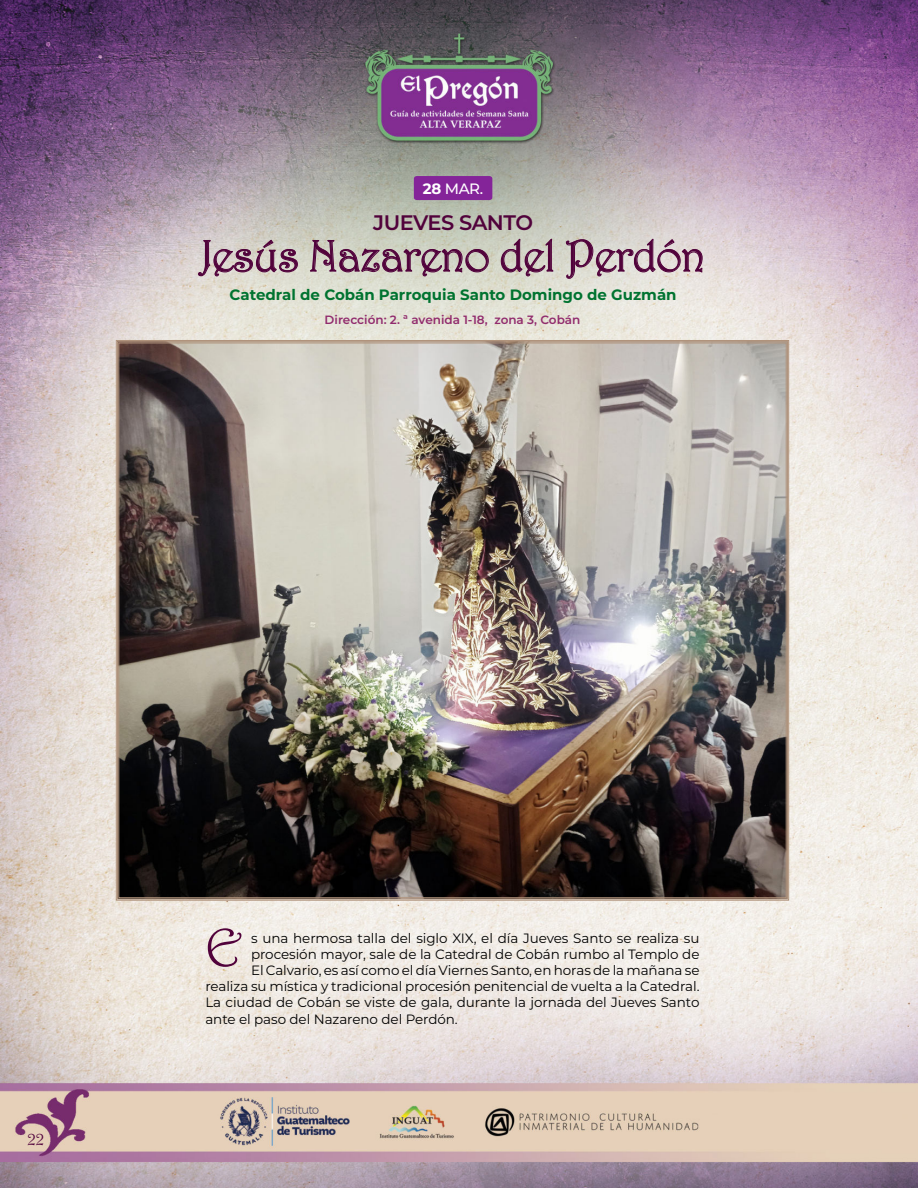
<style>
.page{position:relative;width:918px;height:1188px;background:#fff}
.page>*{position:absolute;margin:0;border:0;box-sizing:border-box;transform-origin:0 0}
.t1{font:54px "Harrington";color:#51023b}
.t2{font:45px "Harrington";letter-spacing:-.025em;color:#51023b}
.t3{font:600 21px "Montserrat";letter-spacing:-.025em;color:#51023b}
.t4{font:18px "Harrington";color:#51023b}
.t5{font:700 15px "Montserrat";color:#007330}
.t6{font:500 15px "Montserrat";color:#fff}
.t7{font:13.5px "Montserrat";letter-spacing:-.005em;color:#000}
.t8{font:600 12px "Montserrat";color:#912b6d}
.s1{font-weight:700}
</style>
<div class="page">
<img style="left:0;top:0;width:918px;height:1188px">
<svg style="left:198px;top:240px;width:100px;height:37px;background:#bfadb1"></svg>
<svg style="left:310px;top:240px;width:179px;height:37px;background:#bbb0ad"></svg>
<svg style="left:501px;top:221px;width:53px;height:56px;background:#beb6b1"></svg>
<svg style="left:566px;top:221px;width:137px;height:58px;background:#ccc0c1"></svg>
<img style="left:115px;top:340px;width:675px;height:561px">
<div style="left:414px;top:176px;width:78px;height:24px;background:#842499;border-radius:3px"></div>
<p class="t6" style="left:423px;top:181px;width:62px"><span class="s1">28</span> MAR.</p>
<h3 class="t3" style="left:373px;top:211px;width:161px">JUEVES SANTO</h3>
<h2 class="t2" style="left:201px;top:231px;width:506px">Jesús Nazareno del Perdón</h2>
<p class="t5" style="left:230px;top:287px;width:449px">Catedral de Cobán Parroquia Santo Domingo de Guzmán</p>
<p class="t8" style="left:325px;top:314px;width:257px">Dirección: 2. ª avenida 1-18, zona 3, Cobán</p>
<h3 class="t4" style="left:27px;top:1129px;width:18px">22</h3>
<h1 class="t1" style="left:205px;top:918px;width:38px">E</h1>
<p class="t7" style="left:251px;top:931px;width:450px">s una hermosa talla del siglo XIX, el día Jueves Santo se realiza su</p>
<p class="t7" style="left:251px;top:947px;width:450px">procesión mayor, sale de la Catedral de Cobán rumbo al Templo de</p>
<p class="t7" style="left:251px;top:963px;width:450px">El Calvario, es así como el día Viernes Santo, en horas de la mañana se</p>
<p class="t7" style="left:205px;top:979px;width:496px">realiza su mística y tradicional procesión penitencial de vuelta a la Catedral.</p>
<p class="t7" style="left:205px;top:996px;width:496px">La ciudad de Cobán se viste de gala, durante la jornada del Jueves Santo</p>
<p class="t7" style="left:205px;top:1012px;width:254px">ante el paso del Nazareno del Perdón.</p>
</div>
